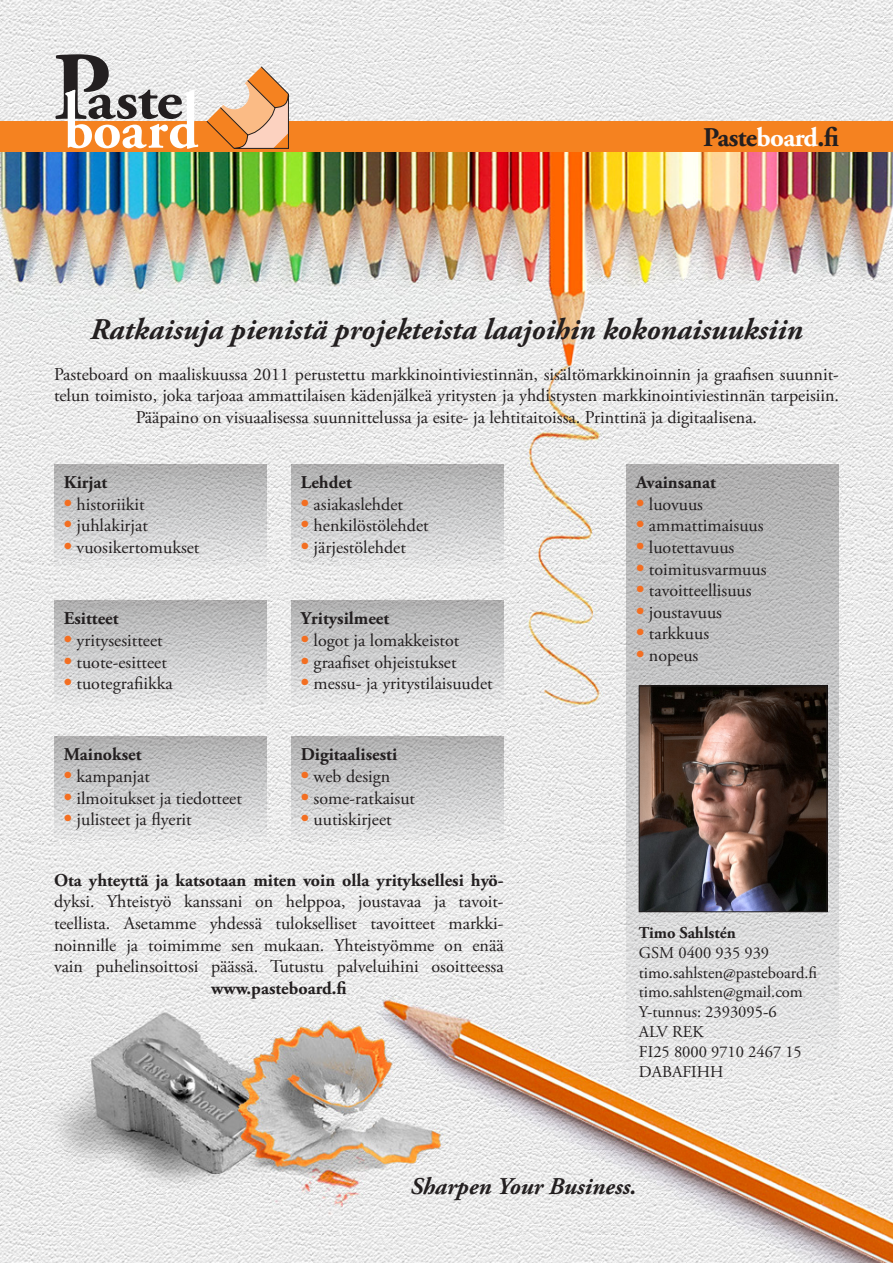
<style>
.page{position:relative;width:893px;height:1263px;background:#fff}
.page>*{position:absolute;margin:0;border:0;box-sizing:border-box;transform-origin:0 0}
.t1{font:italic 700 30px "Adobe Garamond Pro";color:#231f20}
.t2{font:700 27px "Adobe Garamond Pro";letter-spacing:-.025em;color:#231f20}
.t3{font:italic 700 24px "Adobe Garamond Pro";color:#231f20}
.t4{font:18px/21.6px "Adobe Garamond Pro";color:#231f20;text-align:center}
.t5{font:700 18px "Adobe Garamond Pro";color:#231f20}
.t6{font:16.5px "Adobe Garamond Pro";color:#231f20}
.t7{font:700 16.5px "Adobe Garamond Pro";color:#231f20}
.s1{color:#fff}
.s2{font-weight:700;font-size:21px;color:#f36e21}
.s3{font-weight:700}
</style>
<div class="page">
<img style="left:0;top:0;width:893px;height:122px">
<img style="left:0;top:152px;width:893px;height:1111px">
<div style="left:0;top:122px;width:893px;height:30px;background:#f58220"></div>
<svg style="left:55px;top:54px;width:143px;height:95px"></svg>
<svg style="left:207px;top:66px;width:82px;height:83px"></svg>
<svg style="left:54px;top:465px;width:213px;height:106px;background:#cbcbcc"></svg>
<svg style="left:54px;top:601px;width:213px;height:106px;background:#cbcbcc"></svg>
<svg style="left:54px;top:737px;width:213px;height:106px;background:#cbcbcc"></svg>
<svg style="left:291px;top:465px;width:213px;height:106px;background:#cbcbcc"></svg>
<svg style="left:291px;top:601px;width:213px;height:106px;background:#cbcbcc"></svg>
<svg style="left:291px;top:737px;width:213px;height:106px;background:#cbcbcc"></svg>
<svg style="left:626px;top:465px;width:213px;height:616px;background:#c9c9c9"></svg>
<img style="left:641px;top:688px;width:184px;height:222px">
<div style="left:639px;top:686px;width:188px;height:226px;border:1px solid #231f20"></div>
<p class="t2" style="left:703px;top:122px;width:137px">Paste<span class="s1">board</span>.fi</p>
<p class="t1" style="left:90px;top:312px;width:714px">Ratkaisuja pienistä projekteista laajoihin kokonaisuuksiin</p>
<p class="t4" style="left:54px;top:364px;width:786px">Pasteboard on maaliskuussa 2011 perustettu markkinointiviestinnän, sisältömarkkinoinnin ja graafisen suunnit&shy;telun toimisto, joka tarjoaa ammattilaisen kädenjälkeä yritysten ja yhdistysten markkinointiviestinnän tarpeisiin.<br>Pääpaino on visuaalisessa suunnittelussa ja esite- ja lehtitaitoissa. Printtinä ja digitaalisena.</p>
<p class="t5" style="left:64px;top:472px;width:45px">Kirjat</p>
<p class="t4" style="left:64px;top:494px;width:82px"><span class="s2">•</span> historiikit</p>
<p class="t4" style="left:64px;top:516px;width:86px"><span class="s2">•</span> juhlakirjat</p>
<p class="t4" style="left:64px;top:537px;width:137px"><span class="s2">•</span> vuosikertomukset</p>
<p class="t5" style="left:64px;top:608px;width:56px">Esitteet</p>
<p class="t4" style="left:64px;top:630px;width:100px"><span class="s2">•</span> yritysesitteet</p>
<p class="t4" style="left:64px;top:652px;width:105px"><span class="s2">•</span> tuote-esitteet</p>
<p class="t4" style="left:64px;top:673px;width:110px"><span class="s2">•</span> tuotegrafiikka</p>
<p class="t5" style="left:64px;top:744px;width:79px">Mainokset</p>
<p class="t4" style="left:64px;top:766px;width:88px"><span class="s2">•</span> kampanjat</p>
<p class="t4" style="left:64px;top:788px;width:180px"><span class="s2">•</span> ilmoitukset ja tiedotteet</p>
<p class="t4" style="left:64px;top:809px;width:130px"><span class="s2">•</span> julisteet ja flyerit</p>
<p class="t5" style="left:301px;top:472px;width:52px">Lehdet</p>
<p class="t4" style="left:301px;top:494px;width:104px"><span class="s2">•</span> asiakaslehdet</p>
<p class="t4" style="left:301px;top:516px;width:129px"><span class="s2">•</span> henkilöstölehdet</p>
<p class="t4" style="left:301px;top:537px;width:107px"><span class="s2">•</span> järjestölehdet</p>
<p class="t5" style="left:301px;top:608px;width:90px">Yritysilmeet</p>
<p class="t4" style="left:301px;top:630px;width:160px"><span class="s2">•</span> logot ja lomakkeistot</p>
<p class="t4" style="left:301px;top:652px;width:157px"><span class="s2">•</span> graafiset ohjeistukset</p>
<p class="t4" style="left:301px;top:673px;width:193px"><span class="s2">•</span> messu- ja yritystilaisuudet</p>
<p class="t5" style="left:301px;top:744px;width:98px">Digitaalisesti</p>
<p class="t4" style="left:301px;top:766px;width:91px"><span class="s2">•</span> web design</p>
<p class="t4" style="left:301px;top:788px;width:116px"><span class="s2">•</span> some-ratkaisut</p>
<p class="t4" style="left:301px;top:809px;width:92px"><span class="s2">•</span> uutiskirjeet</p>
<p class="t4" style="left:54px;top:870px;width:451px"><span class="s3">Ota yhteyttä ja katsotaan miten voin olla yrityksellesi hyö&shy;</span>dyksi. Yhteistyö kanssani on helppoa, joustavaa ja tavoit&shy;teellista. Asetamme yhdessä tulokselliset tavoitteet markki&shy;noinnille ja toimimme sen mukaan. Yhteistyömme on enää vain puhelinsoittosi päässä. Tutustu palveluihini osoitteessa <span class="s3">www.pasteboard.fi</span></p>
<p class="t5" style="left:636px;top:472px;width:81px">Avainsanat</p>
<p class="t4" style="left:636px;top:494px;width:68px"><span class="s2">•</span> luovuus</p>
<p class="t4" style="left:636px;top:516px;width:129px"><span class="s2">•</span> ammattimaisuus</p>
<p class="t4" style="left:636px;top:537px;width:100px"><span class="s2">•</span> luotettavuus</p>
<p class="t4" style="left:636px;top:559px;width:132px"><span class="s2">•</span> toimitusvarmuus</p>
<p class="t4" style="left:636px;top:580px;width:117px"><span class="s2">•</span> tavoitteellisuus</p>
<p class="t4" style="left:636px;top:602px;width:87px"><span class="s2">•</span> joustavuus</p>
<p class="t4" style="left:636px;top:624px;width:75px"><span class="s2">•</span> tarkkuus</p>
<p class="t4" style="left:636px;top:645px;width:64px"><span class="s2">•</span> nopeus</p>
<p class="t7" style="left:639px;top:923px;width:98px">Timo Sahlstén</p>
<p class="t6" style="left:639px;top:942px;width:132px">GSM 0400 935 939</p>
<p class="t6" style="left:639px;top:962px;width:180px">timo.sahlsten@pasteboard.fi</p>
<p class="t6" style="left:639px;top:982px;width:166px">timo.sahlsten@gmail.com</p>
<p class="t6" style="left:639px;top:1002px;width:139px">Y-tunnus: 2393095-6</p>
<p class="t6" style="left:639px;top:1022px;width:66px">ALV REK</p>
<p class="t6" style="left:639px;top:1041px;width:164px">FI25 8000 9710 2467 15</p>
<p class="t6" style="left:639px;top:1061px;width:86px">DABAFIHH</p>
<p class="t3" style="left:410px;top:1173px;width:228px">Sharpen Your Business.</p>
</div>
